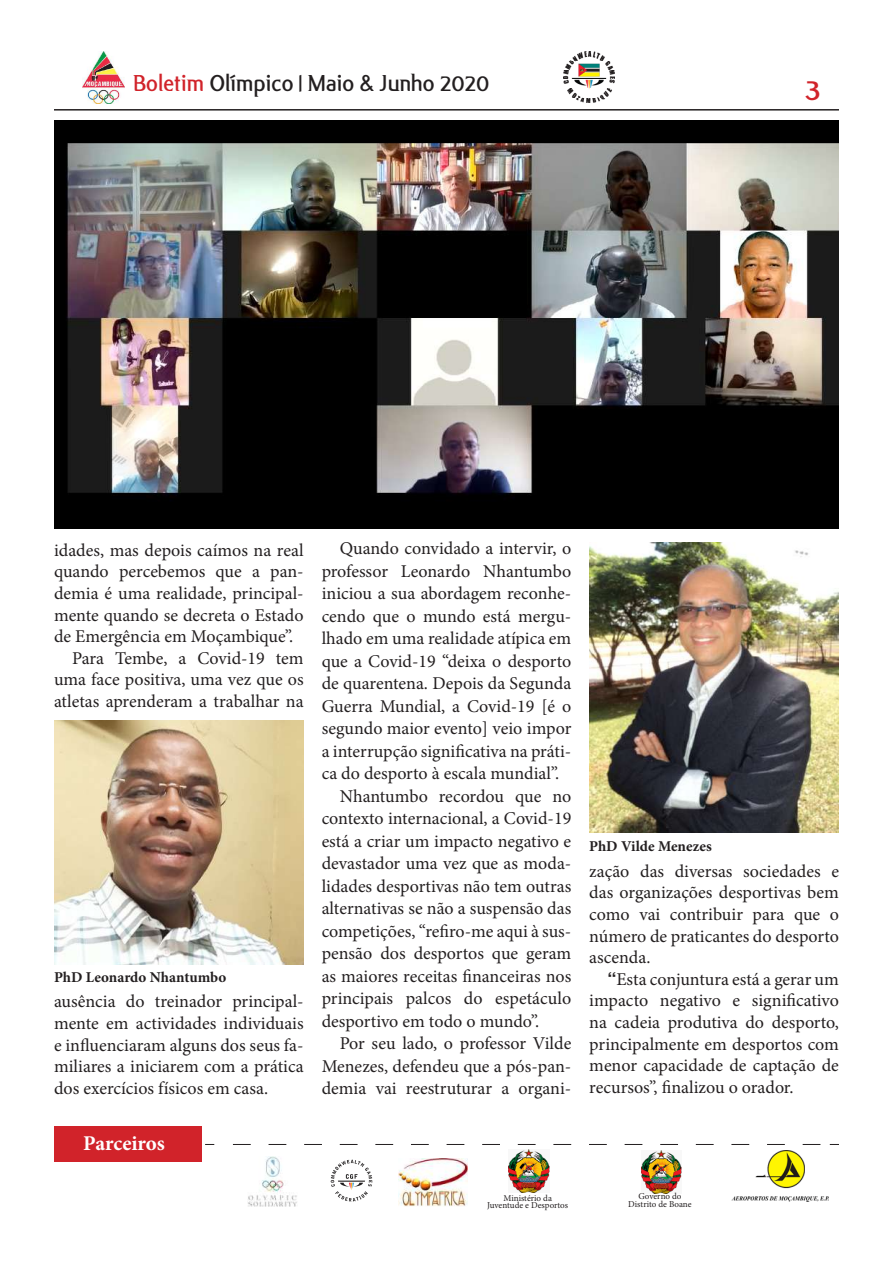
<style>
.page{position:relative;width:893px;height:1263px;background:#fff}
.page>*{position:absolute;margin:0;border:0;box-sizing:border-box;transform-origin:0 0}
.t1{font:27px "Alex";color:#d1232a}
.t2{font:21px "Alex";color:#231f20}
.t3{font:700 21px "Minion Pro";letter-spacing:-.005em;color:#fff}
.t4{font:18px/21.6px "Minion Pro";color:#231f20;text-align:justify}
.t5{font:700 15px "Minion Pro";color:#231f20}
.t6{font:9px/7.5px "Minion Pro";color:#231f20;text-align:center}
.s1{color:#d1232a}
.s2{font-size:18px}
.s3{font-family:"Helvetica";font-weight:700}
</style>
<div class="page">
<hr style="left:54px;top:109px;width:785px;height:2px;background:#231f20">
<img style="left:564px;top:52px;width:50px;height:51px">
<img style="left:83px;top:52px;width:41px;height:51px">
<svg style="left:233px;top:1144px;width:587px;height:1px"></svg>
<div style="left:54px;top:1126px;width:147px;height:35px;background:#d1232a"></div>
<img style="left:330px;top:1159px;width:43px;height:43px">
<img style="left:248px;top:1157px;width:49px;height:49px">
<img style="left:509px;top:1149px;width:41px;height:43px">
<img style="left:641px;top:1151px;width:41px;height:43px">
<img style="left:399px;top:1158px;width:69px;height:48px">
<img style="left:731px;top:1150px;width:98px;height:52px">
<img style="left:54px;top:720px;width:250px;height:245px">
<img style="left:589px;top:543px;width:250px;height:290px">
<img style="left:54px;top:121px;width:785px;height:408px">
<p class="t2" style="left:133px;top:66px;width:358px"><span class="s1">Boletim</span> Olímpico <span class="s2">|</span> Maio &amp; Junho 2020</p>
<h1 class="t1" style="left:805px;top:69px;width:17px">3</h1>
<p class="t4" style="left:54px;top:539px;width:251px">idades, mas depois caímos na real</p>
<p class="t4" style="left:54px;top:561px;width:251px">quando percebemos que a pan-</p>
<p class="t4" style="left:54px;top:582px;width:251px">demia é uma realidade, principal-</p>
<p class="t4" style="left:54px;top:604px;width:251px">mente quando se decreta o Estado</p>
<p class="t4" style="left:54px;top:626px;width:241px">de Emergência em Moçambique”.</p>
<p class="t4" style="left:72px;top:647px;width:233px">Para Tembe, a Covid-19 tem</p>
<p class="t4" style="left:54px;top:669px;width:251px">uma face positiva, uma vez que os</p>
<p class="t4" style="left:54px;top:690px;width:251px">atletas aprenderam a trabalhar na</p>
<p class="t5" style="left:54px;top:967px;width:174px">PhD Leonardo Nhantumbo</p>
<p class="t4" style="left:54px;top:991px;width:251px">ausência do treinador principal&shy;mente em actividades individuais e influenciaram alguns dos seus fa&shy;miliares a iniciarem com a prática dos exercícios físicos em casa.</p>
<p class="t3" style="left:83px;top:1128px;width:83px">Parceiros</p>
<p class="t4" style="left:340px;top:538px;width:233px">Quando convidado a intervir, o</p>
<p class="t4" style="left:322px;top:560px;width:251px">professor Leonardo Nhantumbo</p>
<p class="t4" style="left:322px;top:583px;width:251px">iniciou a sua abordagem reconhe-</p>
<p class="t4" style="left:322px;top:605px;width:251px">cendo que o mundo está mergu-</p>
<p class="t4" style="left:322px;top:628px;width:251px">lhado em uma realidade atípica em</p>
<p class="t4" style="left:322px;top:650px;width:251px">que a Covid-19 “deixa o desporto</p>
<p class="t4" style="left:322px;top:673px;width:251px">de quarentena. Depois da Segunda</p>
<p class="t4" style="left:322px;top:695px;width:251px">Guerra Mundial, a Covid-19 [é o</p>
<p class="t4" style="left:322px;top:718px;width:251px">segundo maior evento] veio impor</p>
<p class="t4" style="left:322px;top:740px;width:251px">a interrupção significativa na práti-</p>
<p class="t4" style="left:322px;top:763px;width:239px">ca do desporto à escala mundial”.</p>
<p class="t4" style="left:340px;top:785px;width:233px">Nhantumbo recordou que no</p>
<p class="t4" style="left:322px;top:808px;width:251px">contexto internacional, a Covid-19</p>
<p class="t4" style="left:322px;top:830px;width:251px">está a criar um impacto negativo e</p>
<p class="t4" style="left:322px;top:853px;width:251px">devastador uma vez que as moda-</p>
<p class="t4" style="left:322px;top:875px;width:251px">lidades desportivas não tem outras</p>
<p class="t4" style="left:322px;top:898px;width:251px">alternativas se não a suspensão das</p>
<p class="t4" style="left:322px;top:920px;width:251px">competições, “refiro-me aqui à sus-</p>
<p class="t4" style="left:322px;top:943px;width:251px">pensão dos desportos que geram</p>
<p class="t4" style="left:322px;top:965px;width:251px">as maiores receitas financeiras nos</p>
<p class="t4" style="left:322px;top:988px;width:251px">principais palcos do espetáculo</p>
<p class="t4" style="left:322px;top:1010px;width:219px">desportivo em todo o mundo”.</p>
<p class="t4" style="left:340px;top:1033px;width:233px">Por seu lado, o professor Vilde</p>
<p class="t4" style="left:322px;top:1055px;width:251px">Menezes, defendeu que a pós-pan-</p>
<p class="t4" style="left:322px;top:1078px;width:251px">demia vai reestruturar a organi-</p>
<p class="t5" style="left:589px;top:836px;width:124px">PhD Vilde Menezes</p>
<p class="t4" style="left:589px;top:860px;width:251px">zação das diversas sociedades e das organizações desportivas bem como vai contribuir para que o número de praticantes do desporto ascenda.</p>
<p class="t4" style="left:589px;top:968px;width:251px;text-indent:18px"><span class="s3">“</span>Esta conjuntura está a gerar um impacto negativo e significativo na cadeia produtiva do desporto, principalmente em desportos com menor capacidade de captação de recursos”, finalizou o orador.</p>
<p class="t6" style="left:487px;top:1194px;width:83px">Ministério da<br>Juventude e Desportos</p>
<p class="t6" style="left:628px;top:1192px;width:65px">Governo do<br>Distrito de Boane</p>
</div>
